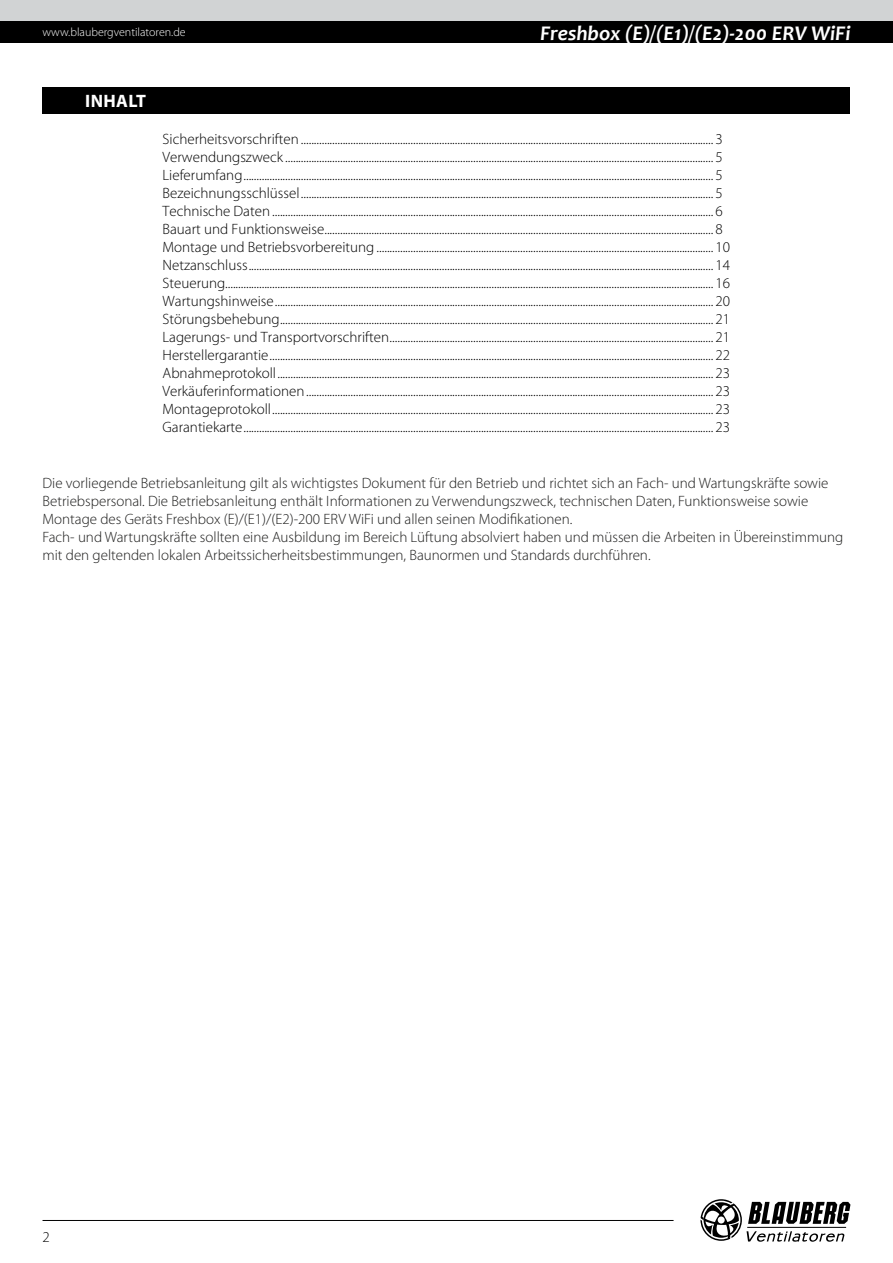
<style>
.page{position:relative;width:893px;height:1263px;background:#fff}
.page>*{position:absolute;margin:0;border:0;box-sizing:border-box;transform-origin:0 0}
.t1{font:italic 700 21px "Candara";color:#fff}
.t2{font:700 18px "Myriad Pro";letter-spacing:.02em;color:#fff}
.t3{font:300 15px/18px "Myriad Pro";color:#000}
.t4{font:300 15px/18px "Myriad Pro";color:#1c1c1b}
.t5{font:300 12px "Myriad Pro";color:#fff}
</style>
<div class="page">
<div style="left:0;top:0;width:893px;height:21px;background:#d1d3d4"></div>
<div style="left:0;top:21px;width:893px;height:22px;background:#000"></div>
<svg style="left:700px;top:1199px;width:150px;height:43px"></svg>
<hr style="left:43px;top:1220px;width:631px;height:1px;background:#000">
<div style="left:43px;top:87px;width:807px;height:27px;background:#000"></div>
<p class="t5" style="left:43px;top:26px;width:145px">www.blaubergventilatoren.de</p>
<h1 class="t1" style="left:540px;top:20px;width:312px">Freshbox (E)/(E1)/(E2)-200 ERV WiFi</h1>
<p class="t2" style="left:85px;top:89px;width:62px">INHALT</p>
<p class="t3" style="left:163px;top:131px;width:569px">Sicherheitsvorschriften .............................................................................................................................................................. 3<br>Verwendungszweck .................................................................................................................................................................... 5<br>Lieferumfang.................................................................................................................................................................................... 5<br>Bezeichnungsschlüssel.............................................................................................................................................................. 5<br>Technische Daten ......................................................................................................................................................................... 6<br>Bauart und Funktionsweise..................................................................................................................................................... 8<br>Montage und Betriebsvorbereitung ................................................................................................................................. 10<br>Netzanschluss.................................................................................................................................................................................. 14<br>Steuerung........................................................................................................................................................................................... 16<br>Wartungshinweise........................................................................................................................................................................ 20<br>Störungsbehebung...................................................................................................................................................................... 21<br>Lagerungs- und Transportvorschriften............................................................................................................................ 21<br>Herstellergarantie.......................................................................................................................................................................... 22<br>Abnahmeprotokoll....................................................................................................................................................................... 23<br>Verkäuferinformationen............................................................................................................................................................ 23<br>Montageprotokoll......................................................................................................................................................................... 23<br>Garantiekarte.................................................................................................................................................................................... 23</p>
<p class="t4" style="left:43px;top:474px;width:802px">Die vorliegende Betriebsanleitung gilt als wichtigstes Dokument für den Betrieb und richtet sich an Fach- und Wartungskräfte sowie Betriebspersonal. Die Betriebsanleitung enthält Informationen zu Verwendungszweck, technischen Daten, Funktionsweise sowie Montage des Geräts Freshbox (E)/(E1)/(E2)-200 ERV WiFi und allen seinen Modifikationen.<br>Fach- und Wartungskräfte sollten eine Ausbildung im Bereich Lüftung absolviert haben und müssen die Arbeiten in Übereinstimmung mit den geltenden lokalen Arbeitssicherheitsbestimmungen, Baunormen und Standards durchführen.</p>
<p class="t3" style="left:43px;top:1228px;width:9px">2</p>
</div>
